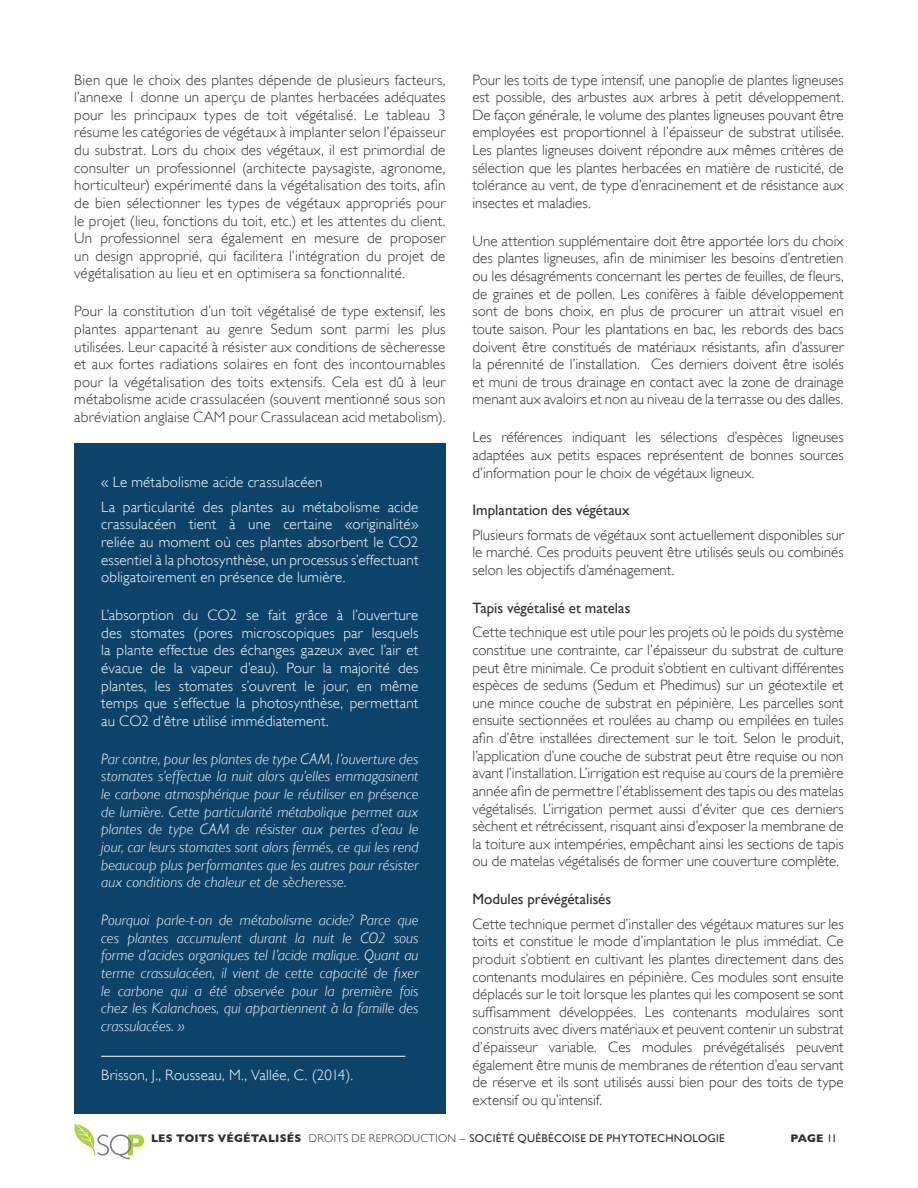
<style>
.page{position:relative;width:918px;height:1188px;background:#fff}
.page>*{position:absolute;margin:0;border:0;box-sizing:border-box;transform-origin:0 0}
.t1{font:300 15px/17.7px "Gill Sans";color:#312f30;text-align:justify}
.t2{font:italic 300 15px/17.7px "Gill Sans";letter-spacing:.005em;color:#fff;text-align:justify}
.t3{font:300 15px/17.7px "Gill Sans";letter-spacing:.01em;color:#fff;text-align:justify}
.t4{font:15px "Gill Sans";letter-spacing:-.005em;color:#312f30}
.t5{font:11.25px "Gill Sans";letter-spacing:.025em;color:#312f30}
.t6{font:700 11.25px "Gill Sans";color:#312f30}
.s1{font-weight:700}
.s2{font-weight:300}
.s3{font-weight:400}
</style>
<div class="page">
<div style="left:74px;top:443px;width:372px;height:671px;background:#0d4368"></div>
<hr style="left:101px;top:1056px;width:304px;height:1px;background:#fff">
<svg style="left:74px;top:1124px;width:70px;height:35px"></svg>
<p class="t1" style="left:74px;top:71px;width:373px">Bien que le choix des plantes dépende de plusieurs facteurs, l’annexe 1 donne un aperçu de plantes herbacées adéquates pour les principaux types de toit végétalisé. Le tableau 3 résume les catégories de végétaux à implanter selon l’épaisseur du substrat. Lors du choix des végétaux, il est primordial de consulter un professionnel (architecte paysagiste, agronome, horticulteur) expérimenté dans la végétalisation des toits, afin de bien sélectionner les types de végétaux appropriés pour le projet (lieu, fonctions du toit, etc.) et les attentes du client.<br>Un professionnel sera également en mesure de proposer un design approprié, qui facilitera l’intégration du projet de végétalisation au lieu et en optimisera sa fonctionnalité.</p>
<p class="t1" style="left:74px;top:303px;width:373px">Pour la constitution d’un toit végétalisé de type extensif, les plantes appartenant au genre Sedum sont parmi les plus utilisées. Leur capacité à résister aux conditions de sècheresse et aux fortes radiations solaires en font des incontournables pour la végétalisation des toits extensifs. Cela est dû à leur métabolisme acide crassulacéen (souvent mentionné sous son abréviation anglaise CAM pour Crassulacean acid metabolism).</p>
<p class="t3" style="left:101px;top:470px;width:319px;line-height:24.3px">« Le métabolisme acide crassulacéen<br>La particularité des plantes au métabolisme acide</p>
<p class="t3" style="left:101px;top:516px;width:319px">crassulacéen tient à une certaine «originalité» reliée au moment où ces plantes absorbent le CO2 essentiel à la photosynthèse, un processus s’effectuant obligatoirement en présence de lumière.</p>
<p class="t3" style="left:101px;top:606px;width:319px">L’absorption du CO2 se fait grâce à l’ouverture des stomates (pores microscopiques par lesquels la plante effectue des échanges gazeux avec l’air et évacue de la vapeur d’eau). Pour la majorité des plantes, les stomates s’ouvrent le jour, en même temps que s’effectue la photosynthèse, permettant au CO2 d’être utilisé immédiatement.</p>
<p class="t2" style="left:101px;top:750px;width:319px">Par contre, pour les plantes de type CAM, l’ouverture des stomates s’effectue la nuit alors qu’elles emmagasinent le carbone atmosphérique pour le réutiliser en présence de lumière. Cette particularité métabolique permet aux plantes de type CAM de résister aux pertes d’eau le jour, car leurs stomates sont alors fermés, ce qui les rend beaucoup plus performantes que les autres pour résister aux conditions de chaleur et de sècheresse.</p>
<p class="t2" style="left:101px;top:911px;width:319px">Pourquoi parle-t-on de métabolisme acide? Parce que ces plantes accumulent durant la nuit le CO2 sous forme d’acides organiques tel l’acide malique. Quant au terme crassulacéen, il vient de cette capacité de fixer le carbone qui a été observée pour la première fois chez les Kalanchoes, qui appartiennent à la famille des crassulacées. »</p>
<p class="t3" style="left:101px;top:1066px;width:253px">Brisson, J., Rousseau, M., Vallée, C. (2014).</p>
<p class="t1" style="left:472px;top:71px;width:373px">Pour les toits de type intensif, une panoplie de plantes ligneuses est possible, des arbustes aux arbres à petit développement.<br>De façon générale, le volume des plantes ligneuses pouvant être employées est proportionnel à l’épaisseur de substrat utilisée.<br>Les plantes ligneuses doivent répondre aux mêmes critères de sélection que les plantes herbacées en matière de rusticité, de tolérance au vent, de type d’enracinement et de résistance aux insectes et maladies.</p>
<p class="t1" style="left:472px;top:232px;width:373px">Une attention supplémentaire doit être apportée lors du choix des plantes ligneuses, afin de minimiser les besoins d’entretien ou les désagréments concernant les pertes de feuilles, de fleurs, de graines et de pollen. Les conifères à faible développement sont de bons choix, en plus de procurer un attrait visuel en toute saison. Pour les plantations en bac, les rebords des bacs doivent être constitués de matériaux résistants, afin d’assurer la pérennité de l’installation. Ces derniers doivent être isolés et muni de trous drainage en contact avec la zone de drainage menant aux avaloirs et non au niveau de la terrasse ou des dalles.</p>
<p class="t1" style="left:472px;top:429px;width:373px">Les références indiquant les sélections d’espèces ligneuses adaptées aux petits espaces représentent de bonnes sources d’information pour le choix de végétaux ligneux.</p>
<p class="t4" style="left:472px;top:502px;width:159px">Implantation des végétaux</p>
<p class="t1" style="left:472px;top:526px;width:373px">Plusieurs formats de végétaux sont actuellement disponibles sur le marché. Ces produits peuvent être utilisés seuls ou combinés selon les objectifs d’aménagement.</p>
<p class="t4" style="left:472px;top:599px;width:160px">Tapis végétalisé et matelas</p>
<p class="t1" style="left:472px;top:624px;width:373px">Cette technique est utile pour les projets où le poids du système constitue une contrainte, car l’épaisseur du substrat de culture peut être minimale. Ce produit s’obtient en cultivant différentes espèces de sedums (Sedum et Phedimus) sur un géotextile et une mince couche de substrat en pépinière. Les parcelles sont ensuite sectionnées et roulées au champ ou empilées en tuiles afin d’être installées directement sur le toit. Selon le produit, l’application d’une couche de substrat peut être requise ou non avant l’installation. L’irrigation est requise au cours de la première année afin de permettre l’établissement des tapis ou des matelas végétalisés. L’irrigation permet aussi d’éviter que ces derniers sèchent et rétrécissent, risquant ainsi d’exposer la membrane de la toiture aux intempéries, empêchant ainsi les sections de tapis ou de matelas végétalisés de former une couverture complète.</p>
<p class="t4" style="left:472px;top:891px;width:140px">Modules prévégétalisés</p>
<p class="t1" style="left:472px;top:915px;width:373px">Cette technique permet d’installer des végétaux matures sur les toits et constitue le mode d’implantation le plus immédiat. Ce produit s’obtient en cultivant les plantes directement dans des contenants modulaires en pépinière. Ces modules sont ensuite déplacés sur le toit lorsque les plantes qui les composent se sont suffisamment développées. Les contenants modulaires sont construits avec divers matériaux et peuvent contenir un substrat d’épaisseur variable. Ces modules prévégétalisés peuvent également être munis de membranes de rétention d’eau servant de réserve et ils sont utilisés aussi bien pour des toits de type extensif ou qu’intensif.</p>
<p class="t5" style="left:151px;top:1132px;width:575px"><span class="s1">LES TOITS VÉGÉTALISÉS</span> <span class="s2">DROITS DE REPRODUCTION –</span> SOCIÉTÉ QUÉBÉCOISE DE PHYTOTECHNOLOGIE</p>
<p class="t6" style="left:790px;top:1132px;width:48px">PAGE <span class="s3">11</span></p>
</div>
